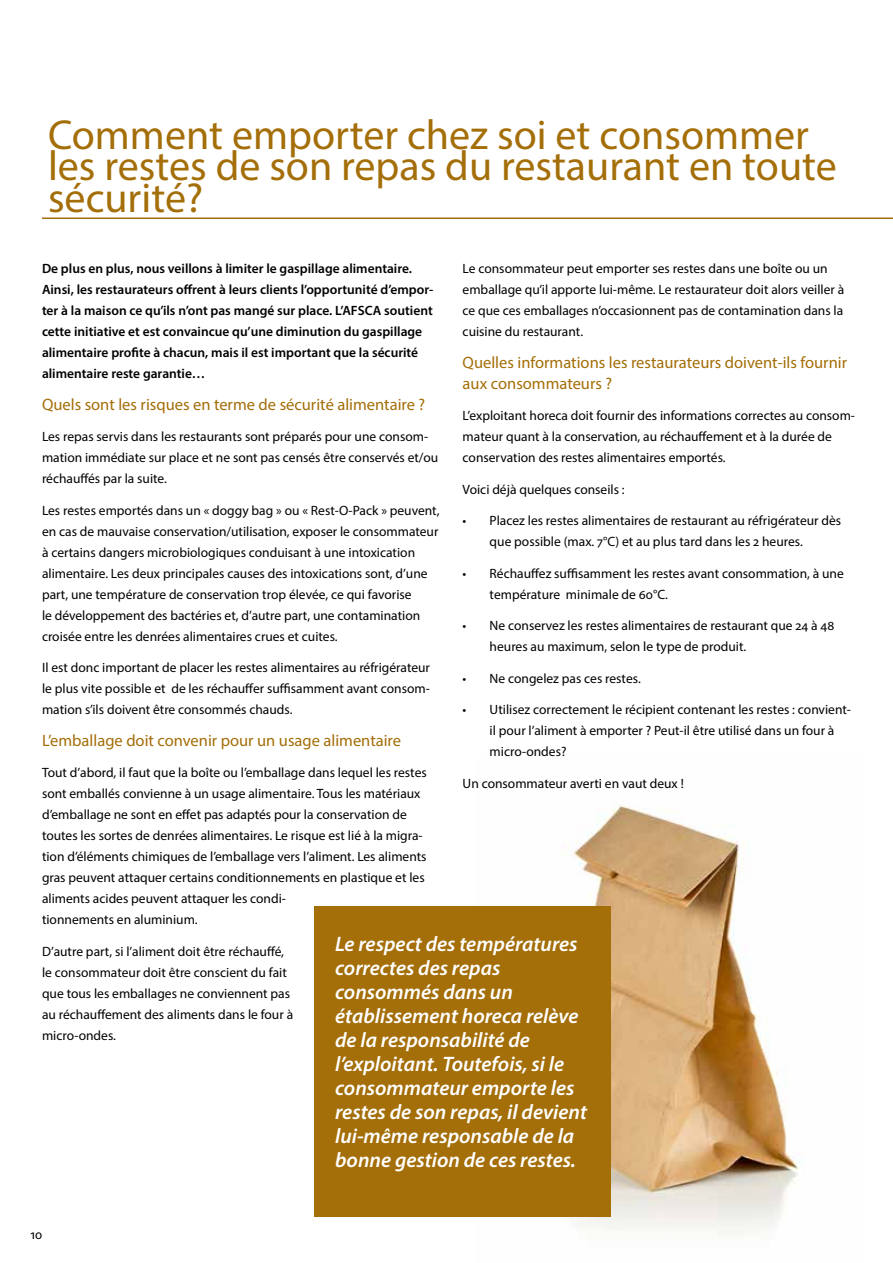
<style>
.page{position:relative;width:893px;height:1263px;background:#fff}
.page>*{position:absolute;margin:0;border:0;box-sizing:border-box;transform-origin:0 0}
.t1{font:42px/31.5px "Myriad Pro";color:#a46e08}
.t2{font:italic 600 21px/24px "Myriad Pro";color:#fff}
.t3{font:16.5px/21px "Myriad Pro";color:#a46e08}
.t4{font:13.5px/21px "Myriad Pro";color:#000}
.t5{font:600 13.5px/21px "Myriad Pro";color:#000}
</style>
<div class="page">
<img style="left:476px;top:805px;width:325px;height:431px">
<div style="left:314px;top:906px;width:296px;height:310px;background:#a46e08"></div>
<hr style="left:42px;top:217px;width:851px;height:2px;background:#a46e08">
<h1 class="t1" style="left:48px;top:118px;width:790px">Comment emporter chez soi et consommer les restes de son repas du restaurant en toute sécurité?</h1>
<p class="t5" style="left:42px;top:258px;width:393px">De plus en plus, nous veillons à limiter le gaspillage alimentaire.<br>Ainsi, les restaurateurs offrent à leurs clients l’opportunité d’empor&shy;ter à la maison ce qu’ils n’ont pas mangé sur place. L’AFSCA soutient cette initiative et est convaincue qu’une diminution du gaspillage alimentaire profite à chacun, mais il est important que la sécurité alimentaire reste garantie…</p>
<p class="t3" style="left:42px;top:393px;width:385px">Quels sont les risques en terme de sécurité alimentaire ?</p>
<p class="t4" style="left:42px;top:426px;width:398px">Les repas servis dans les restaurants sont préparés pour une consom&shy;mation immédiate sur place et ne sont pas censés être conservés et/ou réchauffés par la suite.</p>
<p class="t4" style="left:42px;top:499px;width:399px">Les restes emportés dans un « doggy bag » ou « Rest-O-Pack » peuvent, en cas de mauvaise conservation/utilisation, exposer le consommateur à certains dangers microbiologiques conduisant à une intoxication alimentaire. Les deux principales causes des intoxications sont, d’une part, une température de conservation trop élevée, ce qui favorise<br>le développement des bactéries et, d’autre part, une contamination croisée entre les denrées alimentaires crues et cuites.</p>
<p class="t4" style="left:42px;top:657px;width:390px;text-align:justify">Il est donc important de placer les restes alimentaires au réfrigérateur le plus vite possible et de les réchauffer suffisamment avant consom&shy;mation s’ils doivent être consommés chauds.</p>
<p class="t3" style="left:42px;top:729px;width:361px">L’emballage doit convenir pour un usage alimentaire</p>
<p class="t4" style="left:42px;top:762px;width:386px">Tout d’abord, il faut que la boîte ou l’emballage dans lequel les restes sont emballés convienne à un usage alimentaire. Tous les matériaux d’emballage ne sont en effet pas adaptés pour la conservation de toutes les sortes de denrées alimentaires. Le risque est lié à la migra&shy;tion d’éléments chimiques de l’emballage vers l’aliment. Les aliments gras peuvent attaquer certains conditionnements en plastique et les aliments acides peuvent attaquer les condi-<br>tionnements en aluminium.</p>
<p class="t4" style="left:42px;top:940px;width:253px">D’autre part, si l’aliment doit être réchauffé, le consommateur doit être conscient du fait que tous les emballages ne conviennent pas au réchauffement des aliments dans le four à micro-ondes.</p>
<p class="t4" style="left:463px;top:258px;width:383px">Le consommateur peut emporter ses restes dans une boîte ou un emballage qu’il apporte lui-même. Le restaurateur doit alors veiller à ce que ces emballages n’occasionnent pas de contamination dans la cuisine du restaurant.</p>
<p class="t3" style="left:463px;top:351px;width:386px">Quelles informations les restaurateurs doivent-ils fournir aux consommateurs ?</p>
<p class="t4" style="left:463px;top:405px;width:394px">L’exploitant horeca doit fournir des informations correctes au consom&shy;mateur quant à la conservation, au réchauffement et à la durée de conservation des restes alimentaires emportés.</p>
<p class="t4" style="left:463px;top:478px;width:164px">Voici déjà quelques conseils :</p>
<p class="t4" style="left:490px;top:510px;width:353px;text-indent:-27px">• Placez les restes alimentaires de restaurant au réfrigérateur dès que possible (max. 7°C) et au plus tard dans les 2 heures.</p>
<p class="t4" style="left:490px;top:562px;width:356px;text-indent:-27px">• Réchauffez suffisamment les restes avant consommation, à une température minimale de 60°C.</p>
<p class="t4" style="left:490px;top:615px;width:346px;text-indent:-27px">• Ne conservez les restes alimentaires de restaurant que 24 à 48 heures au maximum, selon le type de produit.</p>
<p class="t4" style="left:463px;top:667px;width:180px">• Ne congelez pas ces restes.</p>
<p class="t4" style="left:490px;top:699px;width:363px;text-indent:-27px">• Utilisez correctement le récipient contenant les restes : convient&shy;il pour l’aliment à emporter ? Peut-il être utilisé dans un four à micro-ondes?</p>
<p class="t4" style="left:463px;top:772px;width:223px">Un consommateur averti en vaut deux !</p>
<p class="t2" style="left:335px;top:931px;width:254px">Le respect des températures correctes des repas consommés dans un établissement horeca relève de la responsabilité de l’exploitant. Toutefois, si le consommateur emporte les restes de son repas, il devient lui-même responsable de la bonne gestion de ces restes.</p>
<p class="t4" style="left:30px;top:1224px;width:14px">10</p>
</div>
